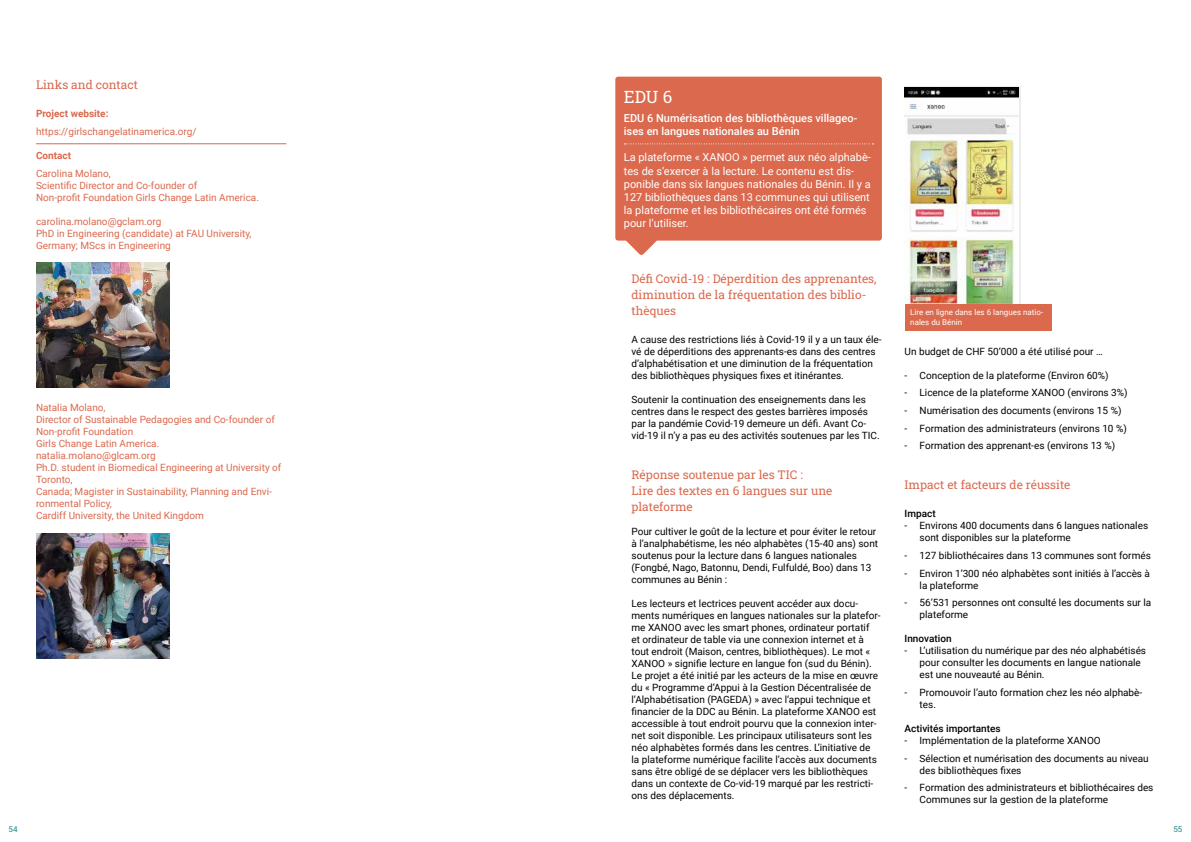
<style>
.page{position:relative;width:1191px;height:842px;background:#fff}
.page>*{position:absolute;margin:0;border:0;box-sizing:border-box;transform-origin:0 0}
.t1{font:17px "Roboto Slab";color:#fff}
.t2{font:12px/16px "Roboto Slab";color:#da694e}
.t3{font:11px/13.2px "Roboto";color:#fff}
.t4{font:500 11px/13.2px "Roboto";color:#fff}
.t5{font:10px/12px "Roboto";color:#000}
.t6{font:10px/12px "Roboto";color:#da694e}
.t7{font:500 10px "Roboto";color:#000}
.t8{font:700 10px "Roboto";color:#da694e}
.t9{font:8px/9.6px "Roboto";color:#fff}
.t10{font:500 8px "Roboto";color:#469998}
</style>
<div class="page">
<hr style="left:36px;top:143px;width:250px;height:1px;background:#da694e">
<img style="left:36px;top:263px;width:133px;height:124px">
<img style="left:36px;top:533px;width:133px;height:125px">
<svg style="left:615px;top:77px;width:267px;height:178px;fill:#da694e"></svg>
<svg style="left:624px;top:144px;width:249px;height:1px"></svg>
<svg style="left:904px;top:86px;width:116px;height:218px"></svg>
<img style="left:904px;top:88px;width:114px;height:216px">
<div style="left:904px;top:304px;width:147px;height:27px;background:#da694e"></div>
<p class="t2" style="left:36px;top:77px;width:103px">Links and contact</p>
<p class="t8" style="left:36px;top:107px;width:74px">Project website:</p>
<p class="t6" style="left:36px;top:125px;width:162px">https://girlschangelatinamerica.org/</p>
<p class="t8" style="left:36px;top:148px;width:37px">Contact</p>
<p class="t6" style="left:36px;top:167px;width:224px">Carolina Molano,<br>Scientific Director and Co-founder of<br>Non-profit Foundation Girls Change Latin America.</p>
<p class="t6" style="left:36px;top:215px;width:217px">carolina.molano@gclam.org<br>PhD in Engineering (candidate) at FAU University,<br>Germany; MScs in Engineering</p>
<p class="t6" style="left:36px;top:401px;width:247px">Natalia Molano,<br>Director of Sustainable Pedagogies and Co-founder of Non-profit Foundation<br>Girls Change Latin America. natalia.molano@glcam.org<br>Ph.D. student in Biomedical Engineering at University of Toronto,<br>Canada; Magister in Sustainability, Planning and Envi&shy;ronmental Policy,<br>Cardiff University, the United Kingdom</p>
<h1 class="t1" style="left:624px;top:85px;width:50px">EDU 6</h1>
<p class="t4" style="left:624px;top:111px;width:235px">EDU 6 Numérisation des bibliothèques villageo&shy;ises en langues nationales au Bénin</p>
<p class="t3" style="left:624px;top:150px;width:248px">La plateforme « XANOO » permet aux néo alphabè&shy;tes de s‘exercer à la lecture. Le contenu est dis&shy;ponible dans six langues nationales du Bénin. Il y a 127 bibliothèques dans 13 communes qui utilisent la plateforme et les bibliothécaires ont été formés pour l‘utiliser.</p>
<p class="t2" style="left:631px;top:270px;width:247px">Défi Covid-19 : Déperdition des apprenantes, diminution de la fréquentation des biblio&shy;thèques</p>
<p class="t5" style="left:631px;top:333px;width:251px">A cause des restrictions liés à Covid-19 il y a un taux éle&shy;vé de déperditions des apprenants-es dans des centres d’alphabétisation et une diminution de la fréquentation des bibliothèques physiques fixes et itinérantes.</p>
<p class="t5" style="left:631px;top:393px;width:250px">Soutenir la continuation des enseignements dans les centres dans le respect des gestes barrières imposés par la pandémie Covid-19 demeure un défi. Avant Co&shy;vid-19 il n’y a pas eu des activités soutenues par les TIC.</p>
<p class="t2" style="left:631px;top:466px;width:202px">Réponse soutenue par les TIC :<br>Lire des textes en 6 langues sur une plateforme</p>
<p class="t5" style="left:631px;top:525px;width:248px">Pour cultiver le goût de la lecture et pour éviter le retour à l’analphabétisme, les néo alphabètes (15-40 ans) sont soutenus pour la lecture dans 6 langues nationales (Fongbé, Nago, Batonnu, Dendi, Fulfuldé, Boo) dans 13 communes au Bénin :</p>
<p class="t5" style="left:631px;top:597px;width:251px">Les lecteurs et lectrices peuvent accéder aux docu&shy;ments numériques en langues nationales sur la platefor&shy;me XANOO avec les smart phones, ordinateur portatif<br>et ordinateur de table via une connexion internet et à tout endroit (Maison, centres, bibliothèques). Le mot « XANOO » signifie lecture en langue fon (sud du Bénin).<br>Le projet a été initié par les acteurs de la mise en œuvre du « Programme d‘Appui à la Gestion Décentralisée de l‘Alphabétisation (PAGEDA) » avec l‘appui technique et financier de la DDC au Bénin. La plateforme XANOO est accessible à tout endroit pourvu que la connexion inter&shy;net soit disponible. Les principaux utilisateurs sont les néo alphabètes formés dans les centres. L’initiative de la plateforme numérique facilite l’accès aux documents sans être obligé de se déplacer vers les bibliothèques dans un contexte de Co-vid-19 marqué par les restricti&shy;ons des déplacements.</p>
<p class="t9" style="left:910px;top:307px;width:134px">Lire en ligne dans les 6 langues natio&shy;nales du Bénin</p>
<p class="t5" style="left:904px;top:345px;width:200px">Un budget de CHF 50‘000 a été utilisé pour …</p>
<p class="t5" style="left:904px;top:369px;width:206px">- Conception de la plateforme (Environ 60%)</p>
<p class="t5" style="left:904px;top:386px;width:224px">- Licence de la plateforme XANOO (environs 3%)</p>
<p class="t5" style="left:904px;top:404px;width:218px">- Numérisation des documents (environs 15 %)</p>
<p class="t5" style="left:904px;top:422px;width:224px">- Formation des administrateurs (environs 10 %)</p>
<p class="t5" style="left:904px;top:439px;width:212px">- Formation des apprenant-es (environs 13 %)</p>
<p class="t2" style="left:904px;top:477px;width:167px">Impact et facteurs de réussite</p>
<p class="t7" style="left:904px;top:507px;width:33px">Impact</p>
<p class="t5" style="left:919px;top:519px;width:230px;text-indent:-15px">- Environs 400 documents dans 6 langues nationales sont disponibles sur la plateforme</p>
<p class="t5" style="left:904px;top:549px;width:248px">- 127 bibliothécaires dans 13 communes sont formés</p>
<p class="t5" style="left:919px;top:567px;width:232px;text-indent:-15px">- Environ 1’300 néo alphabètes sont initiés à l’accès à la plateforme</p>
<p class="t5" style="left:919px;top:596px;width:233px;text-indent:-15px">- 56’531 personnes ont consulté les documents sur la plateforme</p>
<p class="t7" style="left:904px;top:632px;width:48px">Innovation</p>
<p class="t5" style="left:919px;top:644px;width:228px;text-indent:-15px">- L’utilisation du numérique par des néo alphabétisés pour consulter les documents en langue nationale est une nouveauté au Bénin.</p>
<p class="t5" style="left:919px;top:686px;width:224px;text-indent:-15px">- Promouvoir l’auto formation chez les néo alphabè&shy;tes.</p>
<p class="t7" style="left:904px;top:721px;width:98px">Activités importantes</p>
<p class="t5" style="left:904px;top:734px;width:198px">- Implémentation de la plateforme XANOO</p>
<p class="t5" style="left:919px;top:752px;width:231px;text-indent:-15px">- Sélection et numérisation des documents au niveau des bibliothèques fixes</p>
<p class="t5" style="left:919px;top:781px;width:235px;text-indent:-15px">- Formation des administrateurs et bibliothécaires des<br>Communes sur la gestion de la plateforme</p>
<p class="t10" style="left:9px;top:823px;width:11px">54</p>
<p class="t10" style="left:1173px;top:823px;width:11px">55</p>
</div>
